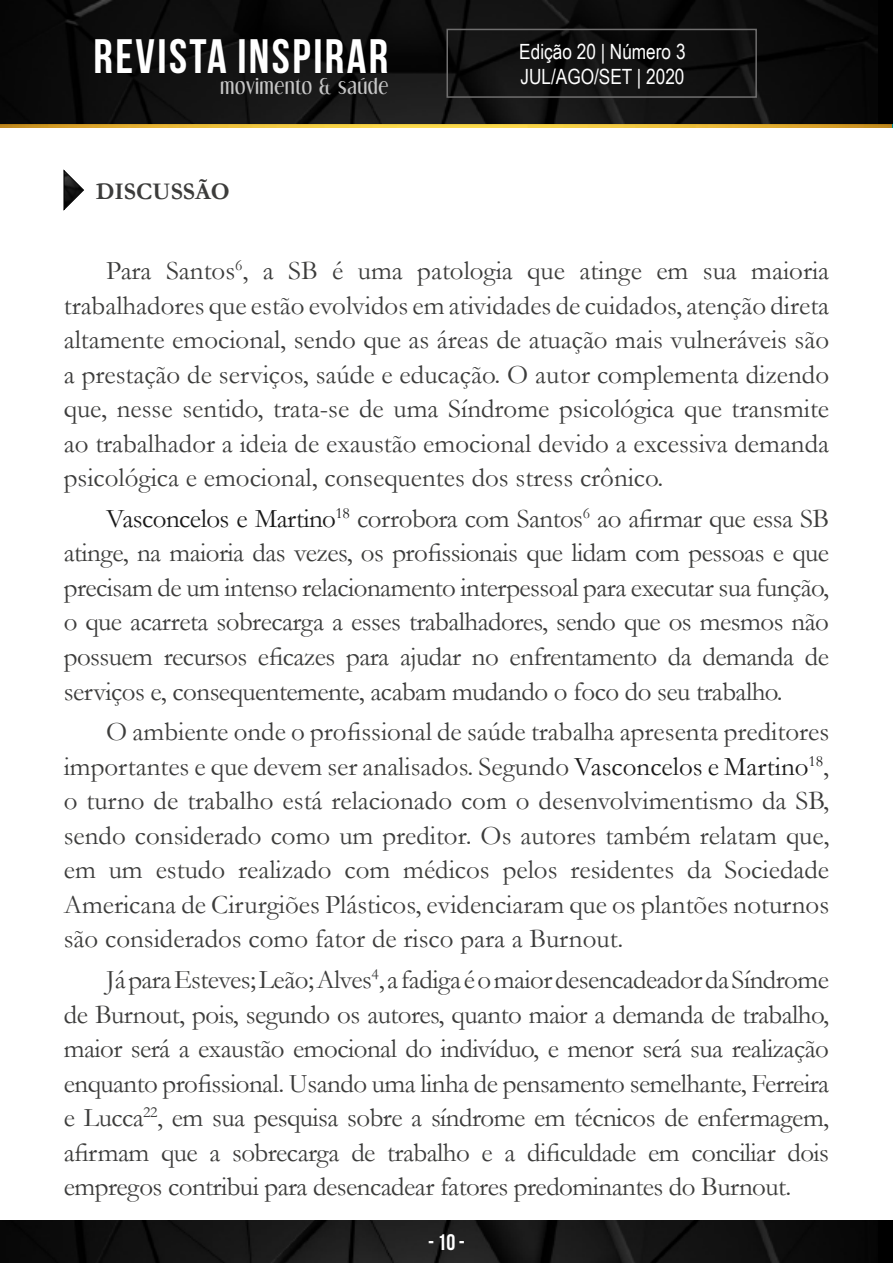
<style>
.page{position:relative;width:893px;height:1263px;background:#fff}
.page>*{position:absolute;margin:0;border:0;box-sizing:border-box;transform-origin:0 0}
.t1{font:700 48.3px "Bebas Neue";letter-spacing:.05em;color:#fff}
.t2{font:27px/34.5px "Garamond";color:#3c3c3b;text-align:justify}
.t3{font:700 24px "Garamond";color:#3c3c3b}
.t4{font:700 22.5px "Bebas Neue";color:#fff}
.t5{font:21px/25.2px "Arial Narrow";color:#fff}
.t6{font:18.9px "Dream Orphans";letter-spacing:.05em;color:#c6c6c6}
.s1{color:#1a1a1a}
</style>
<div class="page">
<img style="left:0;top:124px;width:891px;height:4px">
<img style="left:0;top:0;width:878px;height:124px">
<div style="left:446px;top:29px;width:311px;height:69px;border:2px solid #706f6f"></div>
<img style="left:0;top:1220px;width:878px;height:43px">
<svg style="left:64px;top:170px;width:20px;height:40px"></svg>
<h1 class="t1" style="left:94px;top:29px;width:296px">REVISTA INSPIRAR</h1>
<p class="t6" style="left:220px;top:75px;width:169px">movimento &amp; saúde</p>
<p class="t3" style="left:96px;top:175px;width:136px">DISCUSSÃO</p>
<p class="t5" style="left:519px;top:38px;width:168px">Edição 20 | Número 3<br>JUL/AGO/SET | 2020</p>
<p class="t2" style="left:64px;top:253px;width:767px;text-indent:43px">Para Santos<sup>6</sup>, a SB é uma patologia que atinge em sua maioria trabalhadores que estão evolvidos em atividades de cuidados, atenção direta altamente emocional, sendo que as áreas de atuação mais vulneráveis são a prestação de serviços, saúde e educação. O autor complementa dizendo que, nesse sentido, trata-se de uma Síndrome psicológica que transmite ao trabalhador a ideia de exaustão emocional devido a excessiva demanda psicológica e emocional, consequentes dos stress crônico.</p>
<p class="t2" style="left:64px;top:500px;width:767px;text-indent:43px"><span class="s1">Vasconcelos e Martino</span><sup>18</sup> corrobora com Santos<sup>6</sup> ao afirmar que essa SB atinge, na maioria das vezes, os profissionais que lidam com pessoas e que precisam de um intenso relacionamento interpessoal para executar sua função, o que acarreta sobrecarga a esses trabalhadores, sendo que os mesmos não possuem recursos eficazes para ajudar no enfrentamento da demanda de serviços e, consequentemente, acabam mudando o foco do seu trabalho.</p>
<p class="t2" style="left:64px;top:714px;width:767px;text-indent:43px">O ambiente onde o profissional de saúde trabalha apresenta preditores importantes e que devem ser analisados. Segundo <span class="s1">Vasconcelos e Martino</span><sup>18</sup>, o turno de trabalho está relacionado com o desenvolvimentismo da SB, sendo considerado como um preditor. Os autores também relatam que, em um estudo realizado com médicos pelos residentes da Sociedade Americana de Cirurgiões Plásticos, evidenciaram que os plantões noturnos são considerados como fator de risco para a Burnout.</p>
<p class="t2" style="left:64px;top:962px;width:767px;text-indent:43px">Já para Esteves; Leão; Alves<sup>4</sup>, a fadiga é o maior desencadeador da Síndrome de Burnout, pois, segundo os autores, quanto maior a demanda de trabalho, maior será a exaustão emocional do indivíduo, e menor será sua realização enquanto profissional. Usando uma linha de pensamento semelhante, Ferreira e Lucca<sup>22</sup>, em sua pesquisa sobre a síndrome em técnicos de enfermagem, afirmam que a sobrecarga de trabalho e a dificuldade em conciliar dois empregos contribui para desencadear fatores predominantes do Burnout.</p>
<p class="t4" style="left:428px;top:1230px;width:38px">- 10 -</p>
</div>
